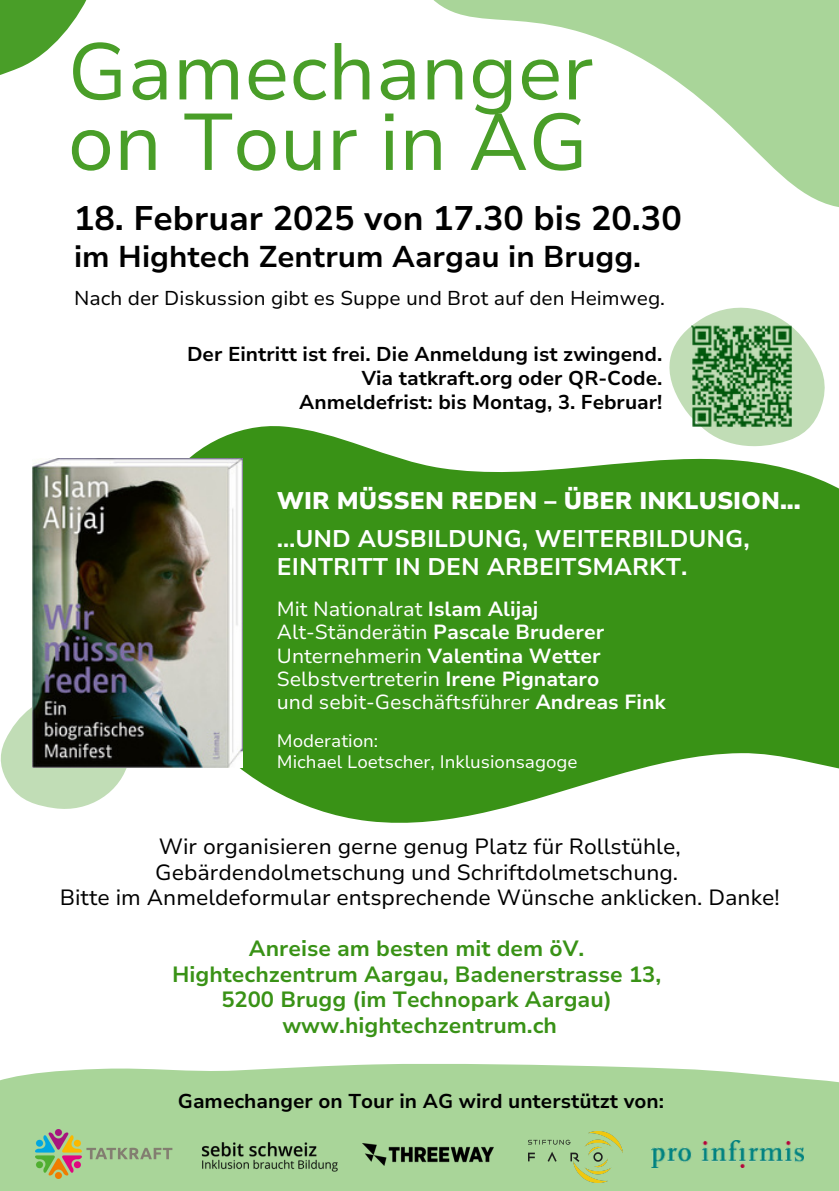
<style>
.page{position:relative;width:839px;height:1191px;background:#fff}
.page>*{position:absolute;margin:0;border:0;box-sizing:border-box;transform-origin:0 0}
.t1{font:80px/70.4px "Nunito Sans 10 pt";color:#499e28}
.t2{font:700 34px "Nunito Sans 10 pt";color:#000}
.t3{font:700 30px "Nunito Sans 10 pt";color:#000}
.t4{font:700 24px/28.6px "Nunito Sans 10 pt";color:#fff}
.t5{font:900 24px "Nunito Sans 10 pt";color:#fff}
.t6{font:22px/25.6px "Nunito Sans 10 pt";color:#000;text-align:center}
.t7{font:700 22px/25.6px "Nunito Sans 10 pt";color:#399216;text-align:center}
.t8{font:20.4px "Nunito Sans 10 pt";color:#fff}
.t9{font:700 20.4px "Nunito Sans 10 pt";color:#fff}
.t10{font:700 20px/24px "Nunito Sans 10 pt";color:#000;text-align:right}
.t11{font:20px "Nunito Sans 10 pt";color:#000}
.t12{font:18px "Nunito Sans 10 pt";color:#fff}
.s1{font-weight:700}
.s2{font-weight:400}
</style>
<div class="page">
<svg style="left:0;top:0;width:87px;height:75px"></svg>
<svg style="left:669px;top:307px;width:156px;height:115px;fill:#c1ddb6"></svg>
<svg style="left:120px;top:422px;width:718px;height:401px;fill:#399216"></svg>
<svg style="left:433px;top:0;width:405px;height:207px"></svg>
<svg style="left:0;top:692px;width:134px;height:120px"></svg>
<img style="left:33px;top:459px;width:210px;height:309px">
<div style="left:0;top:1064px;width:838px;height:127px;background:#a9d599"></div>
<img style="left:191px;top:1134px;width:171px;height:45px">
<img style="left:363px;top:1143px;width:130px;height:23px">
<img style="left:528px;top:1132px;width:94px;height:51px">
<img style="left:652px;top:1141px;width:151px;height:27px">
<img style="left:36px;top:1129px;width:136px;height:50px">
<img style="left:690px;top:324px;width:103px;height:103px">
<h2 class="t1" style="left:68px;top:38px;width:527px">Gamechanger on Tour in AG</h2>
<p class="t2" style="left:74px;top:196px;width:609px">18. Februar 2025 von 17.30 bis 20.30</p>
<p class="t3" style="left:74px;top:237px;width:568px">im Hightech Zentrum Aargau in Brugg.</p>
<p class="t11" style="left:74px;top:285px;width:592px">Nach der Diskussion gibt es Suppe und Brot auf den Heimweg.</p>
<p class="t10" style="left:187px;top:343px;width:477px">Der Eintritt ist frei. Die Anmeldung ist zwingend.<br>Via tatkraft.org oder QR-Code.<br>Anmeldefrist: bis Montag, 3. Februar!</p>
<p class="t5" style="left:277px;top:484px;width:525px">WIR MÜSSEN REDEN – ÜBER INKLUSION...</p>
<h1 class="t4" style="left:277px;top:525px;width:474px">…UND AUSBILDUNG, WEITERBILDUNG,<br>EINTRITT IN DEN ARBEITSMARKT.</h1>
<p class="t8" style="left:277px;top:596px;width:263px">Mit Nationalrat <span class="s1">Islam Alijaj</span></p>
<h6 class="t8" style="left:277px;top:619px;width:329px">Alt-Ständerätin <span class="s1">Pascale Bruderer</span></h6>
<p class="t9" style="left:277px;top:642px;width:325px"><span class="s2">Unternehmerin</span> Valentina Wetter</p>
<h3 class="t8" style="left:277px;top:666px;width:324px">Selbstvertreterin <span class="s1">Irene Pignataro</span></h3>
<h3 class="t8" style="left:277px;top:689px;width:390px">und sebit-Geschäftsführer <span class="s1">Andreas Fink</span></h3>
<p class="t12" style="left:277px;top:729px;width:103px">Moderation:</p>
<p class="t12" style="left:277px;top:750px;width:302px">Michael Loetscher, Inklusionsagoge</p>
<p class="t6" style="left:60px;top:834px;width:721px">Wir organisieren gerne genug Platz für Rollstühle,<br>Gebärdendolmetschung und Schriftdolmetschung.<br>Bitte im Anmeldeformular entsprechende Wünsche anklicken. Danke!</p>
<p class="t7" style="left:172px;top:936px;width:490px">Anreise am besten mit dem öV.<br>Hightechzentrum Aargau, Badenerstrasse 13,<br>5200 Brugg (im Technopark Aargau)</p>
<p class="t7" style="left:282px;top:1013px;width:276px">www.hightechzentrum.ch</p>
<p class="t10" style="left:178px;top:1089px;width:488px">Gamechanger on Tour in AG wird unterstützt von:</p>
</div>
